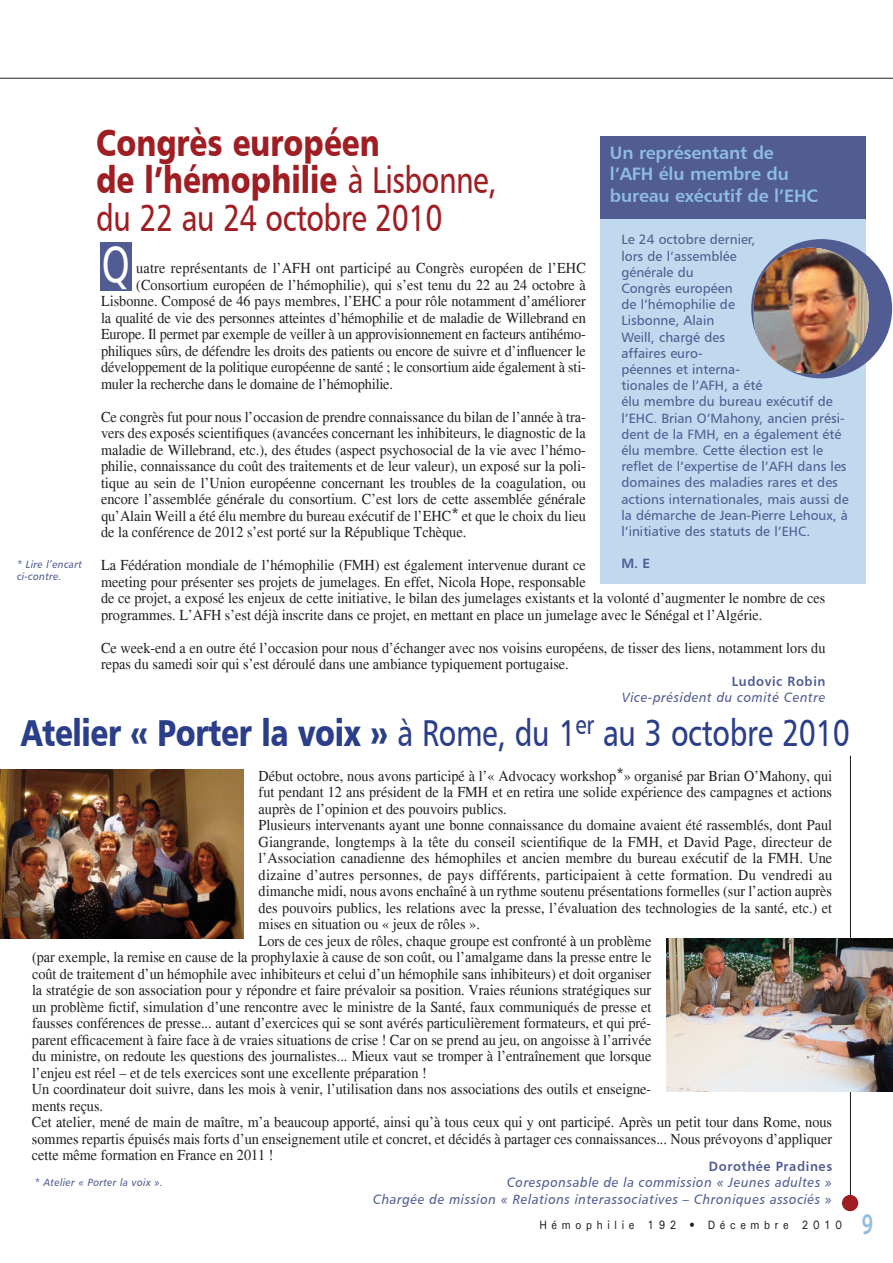
<style>
.page{position:relative;width:893px;height:1263px;background:#fff}
.page>*{position:absolute;margin:0;border:0;box-sizing:border-box;transform-origin:0 0}
.t1{font:51px "Humanist 777 BT Roman B";color:#fff;scale:.75 1}
.t2{font:37.5px "Humanist 777 BT Roman B";letter-spacing:-.01em;color:#2b3e89;scale:.8 1}
.t3{font:37.5px/37.5px "Humanist 777 BT Black B";color:#9f1e23;scale:.8 1}
.t4{font:37.5px "Humanist 777 BT Roman B";letter-spacing:-.015em;color:#9f1e23;scale:.8 1}
.t5{font:600 semi-expanded 30px "Myriad Pro";color:#8fbde1;scale:.65 1}
.t6{font:18px/21.6px "Humanist 777 BT Bold B";letter-spacing:-.01em;color:#8fbde1}
.t7{font:15px/16.5px "Times";color:#231f20;scale:.95 1}
.t8{font:13.5px/16.2px "Humanist 777 BT Roman B";color:#505c92}
.t9{font:13.5px/16.5px "Humanist 777 BT Italic B";letter-spacing:.045em;color:#505c92;text-align:right;scale:.95 1}
.t10{font:13.5px "Humanist 777 BT Bold B";letter-spacing:.045em;color:#505c92;scale:.95 1}
.t11{font:13.5px "Humanist 777 BT Bold B";letter-spacing:.045em;color:#505c92}
.t12{font:500 12.15px "Univers";letter-spacing:.44em;color:#231f20;scale:.87 1}
.t13{font:10.5px/12px "Humanist 777 BT Italic B";letter-spacing:.03em;color:#505c92;scale:.95 1}
.s1{font-family:"Humanist 777 BT Roman B"}
.s2{font-family:"Humanist 777 BT Italic B"}
.s3{font-family:"Humanist 777 BT Black B"}
</style>
<div class="page">
<hr style="left:0;top:78px;width:893px;height:1px;background:#231f20">
<div style="left:601px;top:136px;width:265px;height:85px;background:#505c92"></div>
<img style="left:0;top:769px;width:244px;height:169px">
<hr style="left:850px;top:756px;width:1px;height:447px;background:#231f20">
<div style="left:842px;top:1195px;width:16px;height:16px;background:#9f1e23;border-radius:8px"></div>
<img style="left:666px;top:938px;width:227px;height:154px">
<div style="left:601px;top:220px;width:265px;height:364px;background:#c1d9ee"></div>
<div style="left:751px;top:239px;width:141px;height:139px;background:#505c92;border-radius:50%"></div>
<div style="left:100px;top:242px;width:32px;height:49px;background:#505c92"></div>
<img style="left:754px;top:248px;width:114px;height:126px;border-radius:57px">
<p class="t13" style="left:17px;top:558px;width:70px">* Lire l’encart ci-contre.</p>
<h2 class="t3" style="left:96px;top:123px;width:502px">Congrès européen<br>de l’hémophilie <span class="s1">à Lisbonne,</span></h2>
<h2 class="t4" style="left:96px;top:194px;width:435px">du 22 au 24 octobre 2010</h2>
<h1 class="t1" style="left:102px;top:232px;width:39px">Q</h1>
<p class="t8" style="left:621px;top:231px;width:229px">Le 24 octobre dernier,<br>lors de l’assemblée<br>générale du<br>Congrès européen<br>de l’hémophilie de<br>Lisbonne, Alain<br>Weill, chargé des<br>affaires euro-<br>péennes et interna-<br>tionales de l’AFH, a été<br>élu membre du bureau exécutif de l’EHC. Brian O’Mahony, ancien prési&shy;dent de la FMH, en a également été élu membre. Cette élection est le reflet de l’expertise de l’AFH dans les domaines des maladies rares et des actions internationales, mais aussi de la démarche de Jean-Pierre Lehoux, à l’initiative des statuts de l’EHC.</p>
<p class="t11" style="left:621px;top:555px;width:30px">M. E</p>
<p class="t6" style="left:610px;top:141px;width:210px">Un représentant de l’AFH élu membre du bureau exécutif de l’EHC</p>
<p class="t7" style="left:136px;top:260px;width:475px">uatre représentants de l’AFH ont participé au Congrès européen de l’EHC</p>
<p class="t7" style="left:136px;top:276px;width:475px">(Consortium européen de l’hémophilie), qui s’est tenu du 22 au 24 octobre à</p>
<p class="t7" style="left:101px;top:293px;width:512px">Lisbonne. Composé de 46 pays membres, l’EHC a pour rôle notamment d’améliorer</p>
<p class="t7" style="left:101px;top:309px;width:512px">la qualité de vie des personnes atteintes d’hémophilie et de maladie de Willebrand en</p>
<p class="t7" style="left:101px;top:326px;width:512px">Europe. Il permet par exemple de veiller à un approvisionnement en facteurs antihémo-</p>
<p class="t7" style="left:101px;top:342px;width:512px">philiques sûrs, de défendre les droits des patients ou encore de suivre et d’influencer le</p>
<p class="t7" style="left:101px;top:359px;width:512px">développement de la politique européenne de santé ; le consortium aide également à sti-</p>
<p class="t7" style="left:101px;top:375px;width:309px">muler la recherche dans le domaine de l’hémophilie.</p>
<p class="t7" style="left:101px;top:408px;width:512px;text-align:justify">Ce congrès fut pour nous l’occasion de prendre connaissance du bilan de l’année à tra&shy;vers des exposés scientifiques (avancées concernant les inhibiteurs, le diagnostic de la maladie de Willebrand, etc.), des études (aspect psychosocial de la vie avec l’hémo&shy;philie, connaissance du coût des traitements et de leur valeur), un exposé sur la poli&shy;tique au sein de l’Union européenne concernant les troubles de la coagulation, ou encore l’assemblée générale du consortium. C’est lors de cette assemblée générale qu’Alain Weill a été élu membre du bureau exécutif de l’EHC<span class="s2">*</span> et que le choix du lieu de la conférence de 2012 s’est porté sur la République Tchèque.</p>
<p class="t7" style="left:101px;top:557px;width:764px">La Fédération mondiale de l’hémophilie (FMH) est également intervenue durant ce<br>meeting pour présenter ses projets de jumelages. En effet, Nicola Hope, responsable<br>de ce projet, a exposé les enjeux de cette initiative, le bilan des jumelages existants et la volonté d’augmenter le nombre de ces programmes. L’AFH s’est déjà inscrite dans ce projet, en mettant en place un jumelage avec le Sénégal et l’Algérie.</p>
<p class="t7" style="left:101px;top:639px;width:764px">Ce week-end a en outre été l’occasion pour nous d’échanger avec nos voisins européens, de tisser des liens, notamment lors du repas du samedi soir qui s’est déroulé dans une ambiance typiquement portugaise.</p>
<p class="t10" style="left:732px;top:673px;width:100px">Ludovic Robin</p>
<p class="t9" style="left:622px;top:689px;width:216px">Vice-président du comité Centre</p>
<h2 class="t2" style="left:21px;top:709px;width:1037px"><span class="s3">Atelier « Porter la voix »</span> à Rome, du 1<sup>er</sup> au 3 octobre 2010</h2>
<p class="t7" style="left:259px;top:767px;width:605px">Début octobre, nous avons participé à l’« Advocacy workshop<span class="s2">*</span>» organisé par Brian O’Mahony, qui</p>
<p class="t7" style="left:259px;top:784px;width:605px">fut pendant 12 ans président de la FMH et en retira une solide expérience des campagnes et actions</p>
<p class="t7" style="left:259px;top:800px;width:263px">auprès de l’opinion et des pouvoirs publics.</p>
<p class="t7" style="left:259px;top:817px;width:605px">Plusieurs intervenants ayant une bonne connaissance du domaine avaient été rassemblés, dont Paul</p>
<p class="t7" style="left:259px;top:833px;width:605px">Giangrande, longtemps à la tête du conseil scientifique de la FMH, et David Page, directeur de</p>
<p class="t7" style="left:259px;top:850px;width:605px">l’Association canadienne des hémophiles et ancien membre du bureau exécutif de la FMH. Une</p>
<p class="t7" style="left:259px;top:866px;width:605px">dizaine d’autres personnes, de pays différents, participaient à cette formation. Du vendredi au</p>
<p class="t7" style="left:259px;top:883px;width:605px">dimanche midi, nous avons enchaîné à un rythme soutenu présentations formelles (sur l’action auprès</p>
<p class="t7" style="left:259px;top:899px;width:605px">des pouvoirs publics, les relations avec la presse, l’évaluation des technologies de la santé, etc.) et</p>
<p class="t7" style="left:259px;top:916px;width:234px">mises en situation ou « jeux de rôles ».</p>
<p class="t7" style="left:259px;top:932px;width:415px">Lors de ces jeux de rôles, chaque groupe est confronté à un problème</p>
<p class="t7" style="left:32px;top:949px;width:653px">(par exemple, la remise en cause de la prophylaxie à cause de son coût, ou l’amalgame dans la presse entre le</p>
<p class="t7" style="left:32px;top:965px;width:653px">coût de traitement d’un hémophile avec inhibiteurs et celui d’un hémophile sans inhibiteurs) et doit organiser</p>
<p class="t7" style="left:32px;top:982px;width:653px">la stratégie de son association pour y répondre et faire prévaloir sa position. Vraies réunions stratégiques sur</p>
<p class="t7" style="left:32px;top:998px;width:653px">un problème fictif, simulation d’une rencontre avec le ministre de la Santé, faux communiqués de presse et</p>
<p class="t7" style="left:32px;top:1015px;width:653px">fausses conférences de presse... autant d’exercices qui se sont avérés particulièrement formateurs, et qui pré-</p>
<p class="t7" style="left:32px;top:1031px;width:653px">parent efficacement à faire face à de vraies situations de crise ! Car on se prend au jeu, on angoisse à l’arrivée</p>
<p class="t7" style="left:32px;top:1048px;width:653px">du ministre, on redoute les questions des journalistes... Mieux vaut se tromper à l’entraînement que lorsque</p>
<p class="t7" style="left:32px;top:1064px;width:417px">l’enjeu est réel – et de tels exercices sont une excellente préparation !</p>
<p class="t7" style="left:32px;top:1081px;width:653px">Un coordinateur doit suivre, dans les mois à venir, l’utilisation dans nos associations des outils et enseigne-</p>
<p class="t7" style="left:32px;top:1097px;width:76px">ments reçus.</p>
<p class="t7" style="left:32px;top:1114px;width:844px">Cet atelier, mené de main de maître, m’a beaucoup apporté, ainsi qu’à tous ceux qui y ont participé. Après un petit tour dans Rome, nous</p>
<p class="t7" style="left:32px;top:1130px;width:844px">sommes repartis épuisés mais forts d’un enseignement utile et concret, et décidés à partager ces connaissances... Nous prévoyons d’appliquer</p>
<p class="t7" style="left:32px;top:1147px;width:256px">cette même formation en France en 2011 !</p>
<p class="t10" style="left:709px;top:1158px;width:131px">Dorothée Pradines</p>
<p class="t9" style="left:373px;top:1174px;width:485px">Coresponsable de la commission « Jeunes adultes »<br>Chargée de mission « Relations interassociatives – Chroniques associés »</p>
<p class="t13" style="left:35px;top:1176px;width:137px">* Atelier « Porter la voix ».</p>
<p class="t12" style="left:539px;top:1217px;width:349px">Hémophilie 192 • Décembre 2010</p>
<h3 class="t5" style="left:862px;top:1213px;width:19px">9</h3>
</div>
